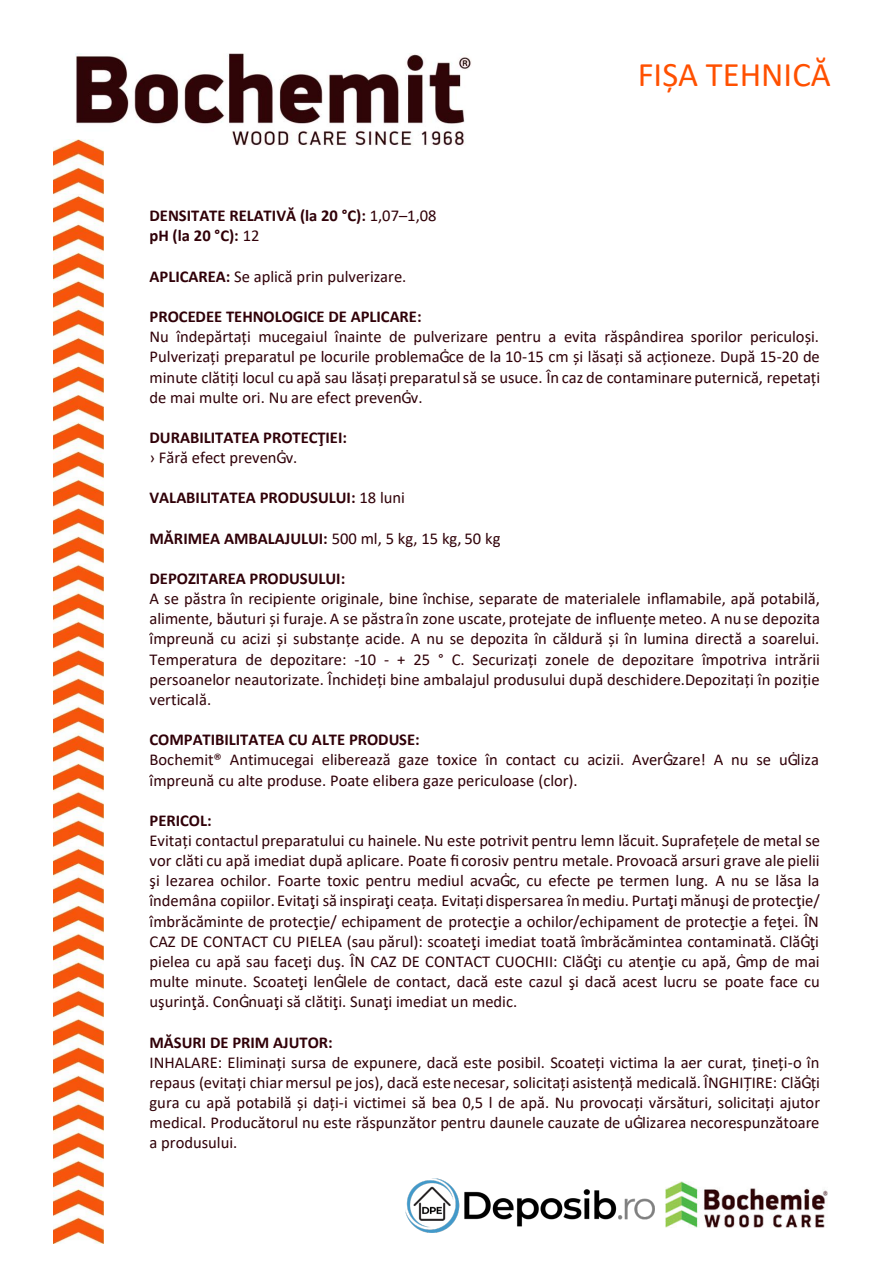
<style>
.page{position:relative;width:895px;height:1264px;background:#fff}
.page>*{position:absolute;margin:0;border:0;box-sizing:border-box;transform-origin:0 0}
.t1{font:34.5px "Calibri";color:#ff5000}
.t2{font:16.5px/20.1px "Calibri";color:#300008;text-align:justify}
.t3{font:700 16.5px/20px "Calibri";color:#300008}
.s1{font-weight:400}
.s2{font-weight:700}
</style>
<div class="page">
<img style="left:75px;top:53px;width:396px;height:93px">
<img style="left:665px;top:1181px;width:162px;height:46px">
<img style="left:54px;top:139px;width:49px;height:1104px">
<img style="left:405px;top:1178px;width:249px;height:54px">
<h1 class="t1" style="left:637px;top:60px;width:194px">FIȘA TEHNICĂ</h1>
<p class="t3" style="left:149px;top:207px;width:288px">DENSITATE RELATIVĂ (la 20 °C): <span class="s1">1,07–1,08 </span>pH (la 20 °C): <span class="s1">12</span></p>
<p class="t2" style="left:149px;top:267px;width:258px"><span class="s2">APLICAREA:</span> Se aplică prin pulverizare.</p>
<p class="t3" style="left:149px;top:308px;width:273px">PROCEDEE TEHNOLOGICE DE APLICARE:</p>
<p class="t2" style="left:149px;top:328px;width:672px">Nu îndepărtați mucegaiul înainte de pulverizare pentru a evita răspândirea sporilor periculoși.<br>Pulverizați preparatul pe locurile problemaĠce de la 10-15 cm și lăsați să acționeze. După 15-20 de minute clătiți locul cu apă sau lăsați preparatulsă se usuce. În caz de contaminare puternică, repetați de mai multe ori. Nu are efect prevenĠv.</p>
<p class="t3" style="left:149px;top:429px;width:199px">DURABILITATEA PROTECŢIEI:</p>
<p class="t2" style="left:149px;top:449px;width:149px">› Fără efect prevenĠv.</p>
<p class="t3" style="left:149px;top:489px;width:257px">VALABILITATEA PRODUSULUI: <span class="s1">18 luni</span></p>
<p class="t3" style="left:149px;top:529px;width:352px">MĂRIMEA AMBALAJULUI: <span class="s1">500 ml, 5 kg, 15 kg, 50 kg</span></p>
<p class="t3" style="left:149px;top:570px;width:197px">DEPOZITAREA PRODUSULUI:</p>
<p class="t2" style="left:149px;top:590px;width:672px">A se păstra în recipiente originale, bine închise, separate de materialele inflamabile, apă potabilă, alimente, băuturi și furaje. A se păstra în zone uscate, protejate de influențemeteo. A nu se depozita împreună cu acizi și substanțe acide. A nu se depozita în căldură și în lumina directă a soarelui.<br>Temperatura de depozitare: -10 - + 25 ° C. Securizați zonele de depozitare împotriva intrării persoanelor neautorizate. Închideți bine ambalajul produsului după deschidere.Depozitați în poziție verticală.</p>
<p class="t3" style="left:149px;top:731px;width:272px">COMPATIBILITATEA CU ALTE PRODUSE:</p>
<p class="t2" style="left:149px;top:751px;width:670px">Bochemit® Antimucegai eliberează gaze toxice în contact cu acizii. AverĠzare! A nu se uĠliza împreună cu alte produse. Poate elibera gaze periculoase (clor).</p>
<p class="t3" style="left:149px;top:811px;width:64px">PERICOL:</p>
<p class="t2" style="left:149px;top:831px;width:672px">Evitați contactul preparatului cu hainele. Nu este potrivit pentru lemn lăcuit. Suprafețele de metal se vor clăti cu apă imediat după aplicare. Poate fi corosiv pentru metale. Provoacă arsuri grave ale pielii şi lezarea ochilor. Foarte toxic pentru mediul acvaĠc, cu efecte pe termen lung. A nu se lăsa la îndemâna copiilor. Evitaţi să inspiraţi ceața. Evitați dispersarea înmediu. Purtaţi mănuşi de protecţie/ îmbrăcăminte de protecţie/ echipament de protecţie a ochilor/echipament de protecţie a feţei. ÎN CAZ DE CONTACT CU PIELEA (sau părul): scoateţi imediat toată îmbrăcămintea contaminată. ClăĠţi pielea cu apă sau faceţi duş. ÎN CAZ DE CONTACT CUOCHII: ClăĠţi cu atenţie cu apă, Ġmp de mai multe minute. Scoateţi lenĠlele de contact, dacă este cazul şi dacă acest lucru se poate face cu uşurinţă. ConĠnuaţi să clătiţi. Sunaţi imediat un medic.</p>
<p class="t3" style="left:149px;top:1033px;width:184px">MĂSURI DE PRIM AJUTOR:</p>
<p class="t2" style="left:149px;top:1053px;width:672px">INHALARE: Eliminați sursa de expunere, dacă este posibil. Scoateți victima la aer curat, țineți-o în repaus (evitați chiarmersul pe jos), dacă este necesar, solicitați asistență medicală. ÎNGHIȚIRE: ClăĠți gura cu apă potabilă și dați-i victimei să bea 0,5 l de apă. Nu provocați vărsături, solicitați ajutor medical. Producătorul nu este răspunzător pentru daunele cauzate de uĠlizarea necorespunzătoare a produsului.</p>
</div>
